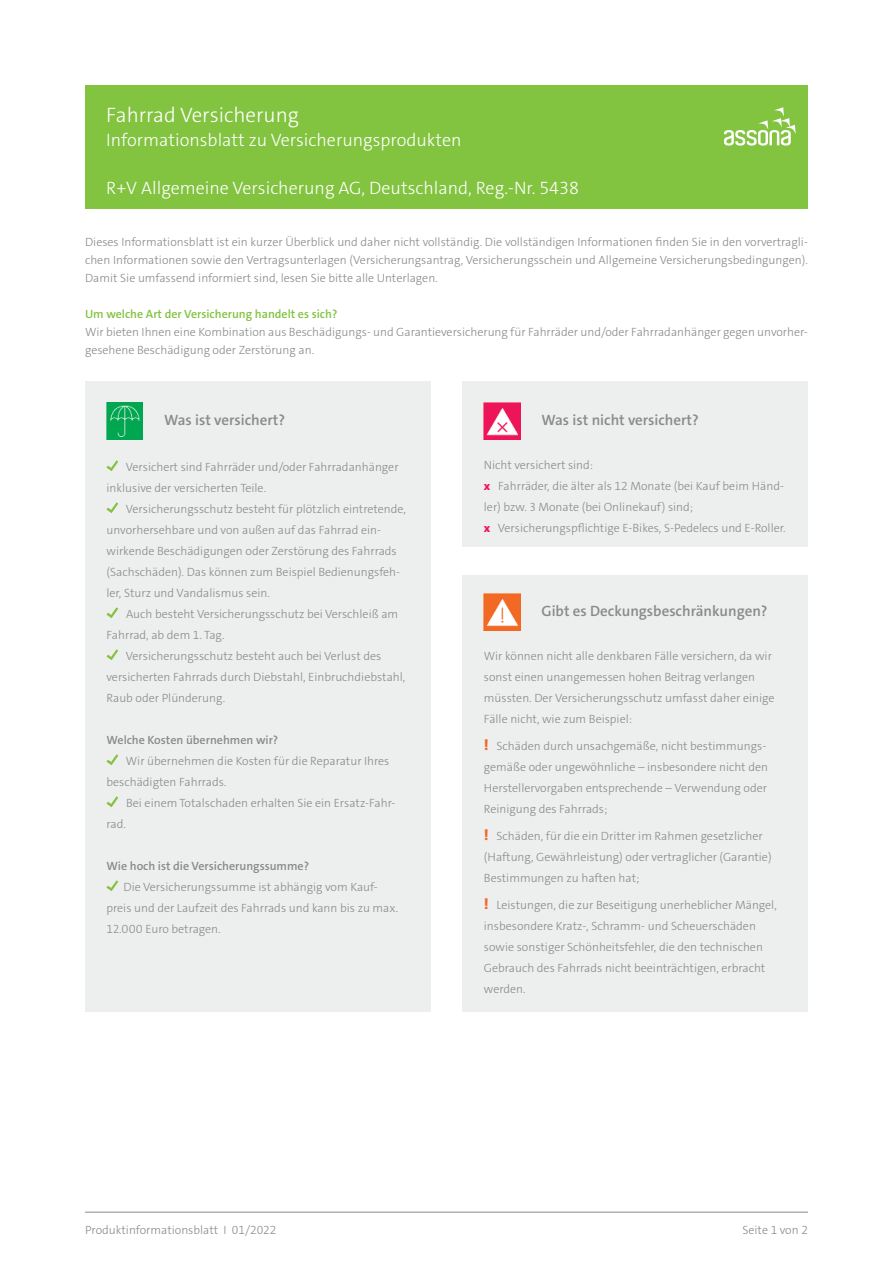
<style>
.page{position:relative;width:893px;height:1263px;background:#fff}
.page>*{position:absolute;margin:0;border:0;box-sizing:border-box;transform-origin:0 0}
.t1{font:300 21px "The Sans C4 s";color:#fff}
.t2{font:300 18px "The Sans C4 s";color:#fff}
.t3{font:600 15px "The Sans C4 s";color:#878b8a}
.t4{font:300 12px/21px "The Sans C4 s";color:#878b8a}
.t5{font:600 12px "The Sans C4 s";color:#878b8a}
.t6{font:600 12px "The Sans C4 s";color:#82c340}
.s1{font-weight:800;color:#ed135a}
.s2{font-weight:800;font-size:15px;color:#f26724}
</style>
<div class="page">
<div style="left:85px;top:381px;width:346px;height:631px;background:#edeeee"></div>
<div style="left:462px;top:381px;width:346px;height:166px;background:#edeeee"></div>
<div style="left:462px;top:575px;width:346px;height:437px;background:#edeeee"></div>
<hr style="left:85px;top:1212px;width:723px;height:1px;background:#878b8a">
<div style="left:85px;top:85px;width:723px;height:124px;background:#82c340"></div>
<svg style="left:724px;top:107px;width:72px;height:39px"></svg>
<svg style="left:107px;top:460px;width:11px;height:11px"></svg>
<svg style="left:107px;top:502px;width:11px;height:11px"></svg>
<svg style="left:107px;top:607px;width:11px;height:11px"></svg>
<svg style="left:107px;top:649px;width:11px;height:11px"></svg>
<svg style="left:107px;top:754px;width:11px;height:11px"></svg>
<svg style="left:107px;top:796px;width:11px;height:11px"></svg>
<svg style="left:107px;top:880px;width:11px;height:11px"></svg>
<img style="left:106px;top:403px;width:37px;height:36px">
<img style="left:484px;top:403px;width:36px;height:36px">
<img style="left:484px;top:594px;width:36px;height:36px">
<h1 class="t1" style="left:106px;top:105px;width:194px">Fahrrad Versicherung</h1>
<h2 class="t2" style="left:106px;top:131px;width:357px">Informationsblatt zu Versicherungsprodukten</h2>
<h2 class="t2" style="left:106px;top:179px;width:474px">R+V Allgemeine Versicherung AG, Deutschland, Reg.-Nr. 5438</h2>
<p class="t4" style="left:85px;top:234px;width:724px;line-height:18px;text-align:justify">Dieses Informationsblatt ist ein kurzer Überblick und daher nicht vollständig. Die vollständigen Informationen finden Sie in den vorvertragli&shy;chen Informationen sowie den Vertragsunterlagen (Versicherungsantrag, Versicherungsschein und Allgemeine Versicherungsbedingungen).<br>Damit Sie umfassend informiert sind, lesen Sie bitte alle Unterlagen.</p>
<p class="t6" style="left:85px;top:308px;width:254px">Um welche Art der Versicherung handelt es sich?</p>
<p class="t4" style="left:85px;top:324px;width:724px;line-height:18px">Wir bieten Ihnen eine Kombination aus Beschädigungs- und Garantieversicherung für Fahrräder und/oder Fahrradanhänger gegen unvorher&shy;gesehene Beschädigung oder Zerstörung an.</p>
<p class="t3" style="left:164px;top:413px;width:122px">Was ist versichert?</p>
<p class="t3" style="left:541px;top:413px;width:159px">Was ist nicht versichert?</p>
<p class="t4" style="left:107px;top:457px;width:294px;text-indent:19px">Versichert sind Fahrräder und/oder Fahrradanhänger inklusive der versicherten Teile.</p>
<p class="t4" style="left:107px;top:499px;width:301px;text-indent:19px">Versicherungsschutz besteht für plötzlich eintretende, unvorhersehbare und von außen auf das Fahrrad ein&shy;wirkende Beschädigungen oder Zerstörung des Fahrrads (Sachschäden). Das können zum Beispiel Bedienungsfeh&shy;ler, Sturz und Vandalismus sein.</p>
<p class="t4" style="left:107px;top:604px;width:293px;text-indent:20px">Auch besteht Versicherungsschutz bei Verschleiß am<br>Fahrrad, ab dem 1. Tag.</p>
<p class="t4" style="left:107px;top:646px;width:300px;text-indent:19px">Versicherungsschutz besteht auch bei Verlust des versicherten Fahrrads durch Diebstahl, Einbruchdiebstahl,<br>Raub oder Plünderung.</p>
<p class="t5" style="left:107px;top:734px;width:173px">Welche Kosten übernehmen wir?</p>
<p class="t4" style="left:107px;top:751px;width:284px;text-indent:19px">Wir übernehmen die Kosten für die Reparatur Ihres beschädigten Fahrrads.</p>
<p class="t4" style="left:126px;top:793px;width:271px">Bei einem Totalschaden erhalten Sie ein Ersatz-Fahr-</p>
<p class="t4" style="left:107px;top:814px;width:21px">rad.</p>
<p class="t5" style="left:107px;top:860px;width:204px">Wie hoch ist die Versicherungssumme?</p>
<p class="t4" style="left:107px;top:877px;width:293px;text-indent:17px">Die Versicherungssumme ist abhängig vom Kauf&shy;preis und der Laufzeit des Fahrrads und kann bis zu max.<br>12.000 Euro betragen.</p>
<p class="t4" style="left:484px;top:455px;width:303px">Nicht versichert sind:<br><span class="s1">x</span> Fahrräder, die älter als 12 Monate (bei Kauf beim Händ&shy;ler) bzw. 3 Monate (bei Onlinekauf) sind;<br><span class="s1">x</span> Versicherungspflichtige E-Bikes, S-Pedelecs und E-Roller.</p>
<p class="t3" style="left:541px;top:604px;width:228px">Gibt es Deckungsbeschränkungen?</p>
<p class="t4" style="left:484px;top:646px;width:292px">Wir können nicht alle denkbaren Fälle versichern, da wir sonst einen unangemessen hohen Beitrag verlangen müssten. Der Versicherungsschutz umfasst daher einige Fälle nicht, wie zum Beispiel:</p>
<p class="t4" style="left:484px;top:736px;width:286px"><span class="s2">!</span> Schäden durch unsachgemäße, nicht bestimmungs&shy;gemäße oder ungewöhnliche – insbesondere nicht den Herstellervorgaben entsprechende – Verwendung oder Reinigung des Fahrrads;</p>
<p class="t4" style="left:484px;top:826px;width:289px"><span class="s2">!</span> Schäden, für die ein Dritter im Rahmen gesetzlicher (Haftung, Gewährleistung) oder vertraglicher (Garantie)<br>Bestimmungen zu haften hat;</p>
<p class="t4" style="left:484px;top:895px;width:294px"><span class="s2">!</span> Leistungen, die zur Beseitigung unerheblicher Mängel, insbesondere Kratz-, Schramm- und Scheuerschäden sowie sonstiger Schönheitsfehler, die den technischen Gebrauch des Fahrrads nicht beeinträchtigen, erbracht werden.</p>
<p class="t4" style="left:85px;top:1220px;width:193px">Produktinformationsblatt I 01/2022</p>
<p class="t4" style="left:742px;top:1220px;width:67px">Seite 1 von 2</p>
</div>
